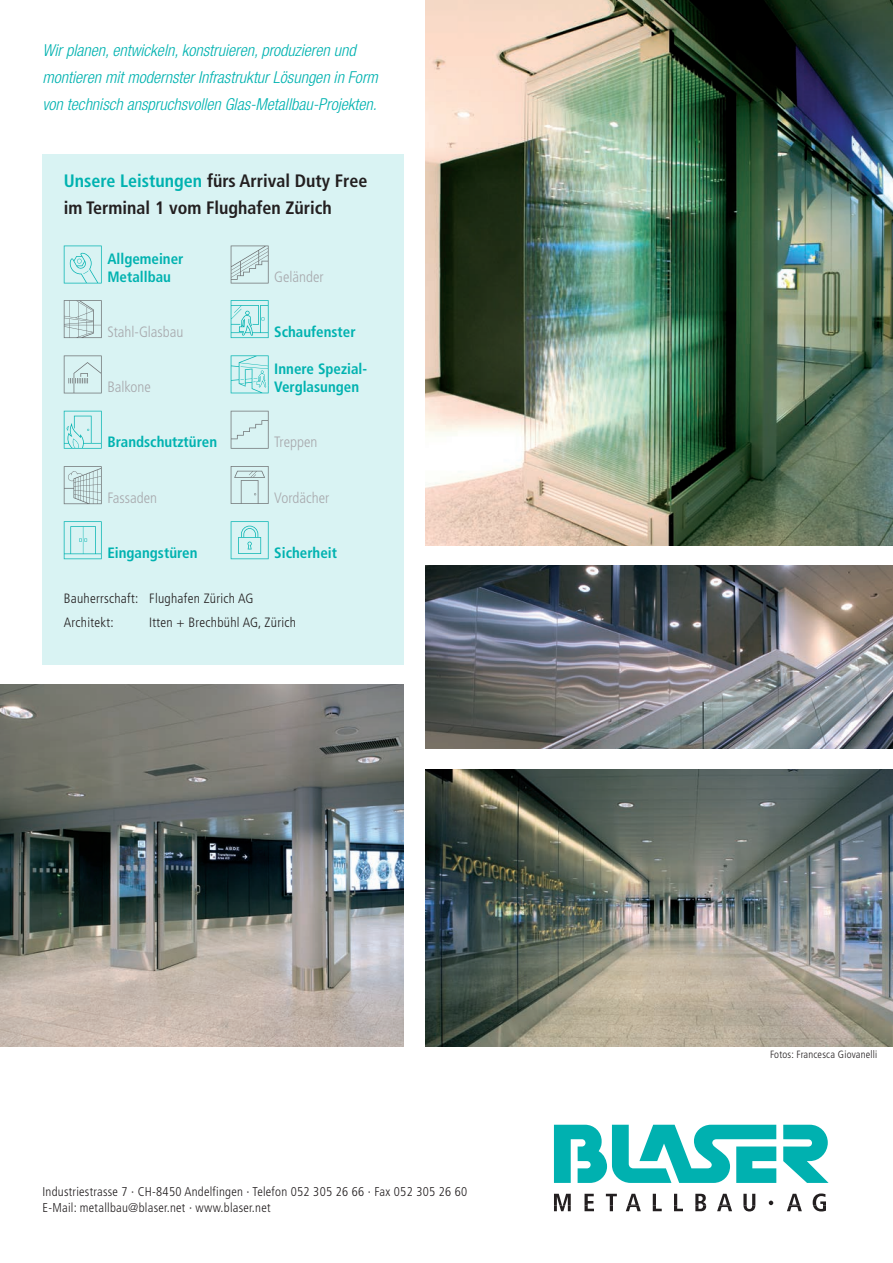
<style>
.page{position:relative;width:893px;height:1263px;background:#fff}
.page>*{position:absolute;margin:0;border:0;box-sizing:border-box;transform-origin:0 0}
.t1{font:700 condensed 18px/27px "Frutiger";color:#231f20}
.t2{font:italic 300 condensed 16.5px/27px "Helvetica Neue";color:#00b2b0}
.t3{font:700 condensed 15px/18px "Frutiger";color:#00b2b0}
.t4{font:300 condensed 15px "Frutiger";color:#a8a9ad}
.t5{font:300 condensed 13.5px/24px "Frutiger";letter-spacing:.02em;color:#231f20}
.t6{font:300 condensed 12.75px/15.3px "Frutiger";letter-spacing:.02em;color:#231f20}
.t7{font:300 condensed 10.5px "Frutiger";letter-spacing:.02em;color:#231f20}
.s1{color:#00b2b0}
</style>
<div class="page">
<svg style="left:554px;top:1125px;width:274px;height:58px"></svg>
<svg style="left:554px;top:1193px;width:272px;height:18px"></svg>
<img style="left:425px;top:0;width:468px;height:546px">
<img style="left:0;top:685px;width:404px;height:361px">
<div style="left:43px;top:154px;width:361px;height:510px;background:#d9f3f3"></div>
<img style="left:425px;top:566px;width:468px;height:182px">
<img style="left:425px;top:770px;width:468px;height:276px">
<svg style="left:231px;top:411px;width:38px;height:38px"></svg>
<svg style="left:231px;top:246px;width:38px;height:37px"></svg>
<svg style="left:64px;top:355px;width:38px;height:38px"></svg>
<svg style="left:64px;top:521px;width:38px;height:38px"></svg>
<svg style="left:231px;top:300px;width:38px;height:38px"></svg>
<svg style="left:64px;top:411px;width:38px;height:38px"></svg>
<svg style="left:64px;top:246px;width:38px;height:37px"></svg>
<svg style="left:231px;top:466px;width:38px;height:38px"></svg>
<svg style="left:64px;top:466px;width:38px;height:38px"></svg>
<svg style="left:231px;top:355px;width:38px;height:38px"></svg>
<svg style="left:231px;top:521px;width:38px;height:38px"></svg>
<svg style="left:64px;top:300px;width:38px;height:38px"></svg>
<p class="t2" style="left:43px;top:36px;width:337px">Wir planen, entwickeln, konstruieren, produzieren und montieren mit modernster Infrastruktur Lösungen in Form von technisch anspruchsvollen Glas-Metallbau-Projekten.</p>
<p class="t1" style="left:64px;top:167px;width:305px"><span class="s1">Unsere Leistungen</span> fürs Arrival Duty Free im Terminal 1 vom Flughafen Zürich</p>
<p class="t3" style="left:107px;top:250px;width:78px">Allgemeiner<br>Metallbau</p>
<p class="t4" style="left:107px;top:323px;width:78px">Stahl-Glasbau</p>
<p class="t4" style="left:107px;top:378px;width:45px">Balkone</p>
<p class="t3" style="left:107px;top:433px;width:111px">Brandschutztüren</p>
<p class="t4" style="left:107px;top:489px;width:51px">Fassaden</p>
<p class="t3" style="left:107px;top:543px;width:92px">Eingangstüren</p>
<p class="t4" style="left:274px;top:268px;width:51px">Geländer</p>
<p class="t3" style="left:274px;top:322px;width:83px">Schaufenster</p>
<p class="t3" style="left:274px;top:360px;width:94px">Innere Spezial-<br>Verglasungen</p>
<p class="t4" style="left:274px;top:433px;width:45px">Treppen</p>
<p class="t4" style="left:274px;top:489px;width:57px">Vordächer</p>
<p class="t3" style="left:274px;top:543px;width:64px">Sicherheit</p>
<p class="t5" style="left:64px;top:586px;width:191px">Bauherrschaft: Flughafen Zürich AG<br>Architekt:</p>
<p class="t5" style="left:149px;top:610px;width:148px">Itten + Brechbühl AG, Zürich</p>
<p class="t6" style="left:43px;top:1184px;width:426px">Industriestrasse 7 · CH-8450 Andelfingen · Telefon 052 305 26 66 · Fax 052 305 26 60<br>E-Mail: metallbau@blaser.net · www.blaser.net</p>
<p class="t7" style="left:770px;top:1049px;width:109px">Fotos: Francesca Giovanelli</p>
</div>
